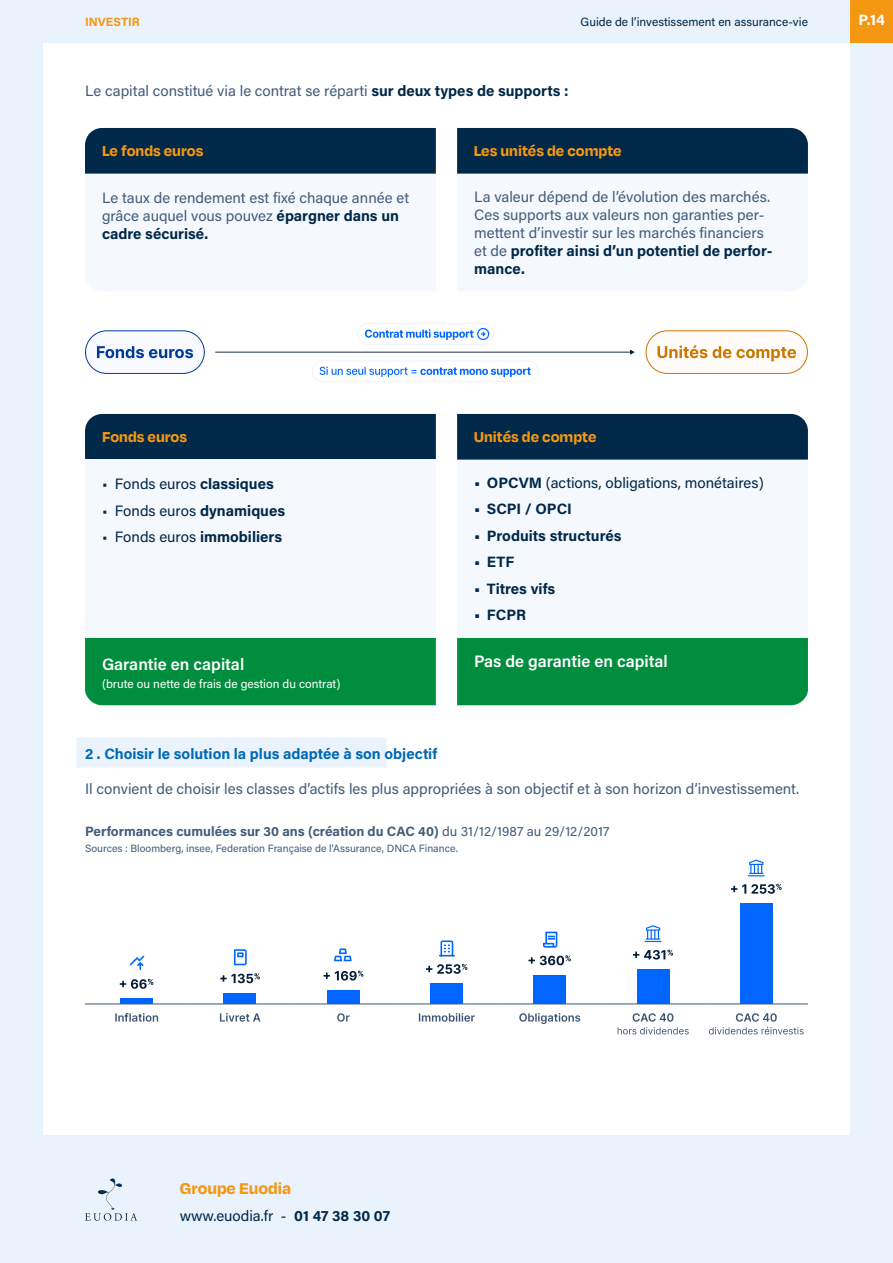
<style>
.page{position:relative;width:893px;height:1263px;background:#fff}
.page>*{position:absolute;margin:0;border:0;box-sizing:border-box;transform-origin:0 0}
.t1{font:700 18px "Degular";color:#f49712}
.t2{font:700 16.5px "Degular";color:#f49712}
.t3{font:600 16.5px "Acumin Pro";color:#fff}
.t4{font:15px/18px "Acumin Pro";color:#415c7a}
.t5{font:15px "Acumin Pro";color:#002848}
.t6{font:700 15px "Acumin Pro";color:#002848}
.t7{font:700 15px "Acumin Pro";color:#0069b4}
.t8{font:700 15px "Acumin Pro";color:#fff}
.t9{font:700 13.5px "Acumin Pro";color:#415c7a}
.t10{font:12px "Acumin Pro";color:#fff}
.t11{font:12px "Acumin Pro";color:#002848}
.t12{font:700 12px "Acumin Pro";color:#f49712}
.t13{font:10.5px "Acumin Pro";color:#415c7a}
.s1{font-weight:700;color:#002848}
.s2{font-weight:700}
.s3{font-weight:400}
</style>
<div class="page">
<div style="left:0;top:1135px;width:893px;height:128px;background:#eaf2fb"></div>
<div style="left:0;top:0;width:850px;height:43px;background:#eaf2fb"></div>
<svg style="left:85px;top:1178px;width:52px;height:43px"></svg>
<div style="left:850px;top:43px;width:43px;height:1092px;background:#eaf2fb"></div>
<div style="left:0;top:43px;width:43px;height:1092px;background:#eaf2fb"></div>
<div style="left:850px;top:0;width:43px;height:43px;background:#f49712"></div>
<div style="left:85px;top:128px;width:351px;height:46px;background:#002848"></div>
<div style="left:85px;top:414px;width:351px;height:45px;background:#002848"></div>
<div style="left:85px;top:638px;width:351px;height:67px;background:#008d3d"></div>
<div style="left:457px;top:128px;width:351px;height:46px;background:#002848"></div>
<div style="left:457px;top:414px;width:351px;height:46px;background:#002848"></div>
<div style="left:457px;top:638px;width:351px;height:67px;background:#008d3d"></div>
<svg style="left:457px;top:637px;width:351px;height:1px"></svg>
<div style="left:85px;top:331px;width:119px;height:42px;background:#f8faff;border-radius:21px"></div>
<svg style="left:97px;top:346px;width:96px;height:12px"></svg>
<div style="left:85px;top:330px;width:120px;height:44px;border:1px solid #003c97;border-radius:21px"></div>
<svg style="left:215px;top:349px;width:420px;height:6px"></svg>
<div style="left:646px;top:331px;width:161px;height:42px;background:#fffbf8;border-radius:21px"></div>
<svg style="left:657px;top:345px;width:139px;height:16px"></svg>
<div style="left:646px;top:330px;width:162px;height:44px;border:1px solid #c97800;border-radius:21px"></div>
<svg style="left:365px;top:328px;width:124px;height:12px"></svg>
<div style="left:357px;top:323px;width:137px;height:22px;border:1px solid #eef3ff;border-radius:10px"></div>
<svg style="left:320px;top:367px;width:211px;height:10px"></svg>
<div style="left:312px;top:360px;width:227px;height:22px;border:1px solid #eef3ff;border-radius:10px"></div>
<div style="left:77px;top:737px;width:309px;height:30px;background:#eaf2fb"></div>
<svg style="left:130px;top:955px;width:14px;height:15px"></svg>
<svg style="left:120px;top:979px;width:33px;height:10px"></svg>
<div style="left:121px;top:999px;width:32px;height:5px;background:#06f"></div>
<hr style="left:85px;top:1003px;width:103px;height:1px;background:#3c5673">
<svg style="left:115px;top:1013px;width:43px;height:9px"></svg>
<svg style="left:234px;top:949px;width:13px;height:16px"></svg>
<svg style="left:220px;top:973px;width:40px;height:10px"></svg>
<div style="left:224px;top:993px;width:32px;height:11px;background:#06f"></div>
<hr style="left:188px;top:1003px;width:104px;height:1px;background:#3c5673">
<svg style="left:220px;top:1013px;width:41px;height:9px"></svg>
<svg style="left:334px;top:948px;width:18px;height:13px"></svg>
<svg style="left:324px;top:970px;width:39px;height:10px"></svg>
<div style="left:327px;top:990px;width:32px;height:14px;background:#06f"></div>
<hr style="left:292px;top:1003px;width:103px;height:1px;background:#3c5673">
<svg style="left:337px;top:1013px;width:13px;height:9px"></svg>
<svg style="left:439px;top:940px;width:16px;height:17px"></svg>
<svg style="left:426px;top:964px;width:41px;height:10px"></svg>
<div style="left:430px;top:984px;width:32px;height:20px;background:#06f"></div>
<hr style="left:395px;top:1003px;width:103px;height:1px;background:#3c5673">
<svg style="left:419px;top:1013px;width:56px;height:9px"></svg>
<svg style="left:543px;top:932px;width:14px;height:16px"></svg>
<svg style="left:528px;top:955px;width:43px;height:10px"></svg>
<div style="left:534px;top:975px;width:32px;height:29px;background:#06f"></div>
<hr style="left:498px;top:1003px;width:103px;height:1px;background:#3c5673">
<svg style="left:519px;top:1013px;width:61px;height:11px"></svg>
<svg style="left:645px;top:925px;width:16px;height:17px"></svg>
<svg style="left:633px;top:949px;width:40px;height:10px"></svg>
<div style="left:637px;top:969px;width:32px;height:35px;background:#06f"></div>
<hr style="left:601px;top:1003px;width:104px;height:1px;background:#3c5673">
<svg style="left:618px;top:1013px;width:71px;height:21px"></svg>
<svg style="left:748px;top:859px;width:17px;height:17px"></svg>
<svg style="left:731px;top:884px;width:51px;height:10px"></svg>
<div style="left:740px;top:904px;width:32px;height:100px;background:#06f"></div>
<hr style="left:705px;top:1003px;width:103px;height:1px;background:#3c5673">
<svg style="left:709px;top:1013px;width:95px;height:21px"></svg>
<p class="t12" style="left:85px;top:13px;width:56px">INVESTIR</p>
<p class="t11" style="left:581px;top:13px;width:229px">Guide de l’investissement en assurance-vie</p>
<p class="t8" style="left:858px;top:9px;width:28px">P.14</p>
<p class="t4" style="left:85px;top:81px;width:485px">Le capital constitué via le contrat se réparti <span class="s1">sur deux types de supports :</span></p>
<p class="t2" style="left:102px;top:141px;width:103px">Le fonds euros</p>
<p class="t4" style="left:102px;top:188px;width:309px">Le taux de rendement est fixé chaque année et grâce auquel vous pouvez <span class="s1">épargner dans un cadre sécurisé.</span></p>
<p class="t2" style="left:102px;top:427px;width:87px">Fonds euros</p>
<p class="t5" style="left:102px;top:474px;width:173px">• Fonds euros <span class="s2">classiques</span></p>
<p class="t5" style="left:102px;top:500px;width:185px">• Fonds euros <span class="s2">dynamiques</span></p>
<p class="t5" style="left:102px;top:527px;width:182px">• Fonds euros <span class="s2">immobiliers</span></p>
<p class="t3" style="left:102px;top:652px;width:144px">Garantie en capital</p>
<p class="t10" style="left:102px;top:676px;width:240px">(brute ou nette de frais de gestion du contrat)</p>
<p class="t2" style="left:474px;top:141px;width:150px">Les unités de compte</p>
<p class="t4" style="left:474px;top:187px;width:300px">La valeur dépend de l’évolution des marchés.<br>Ces supports aux valeurs non garanties per&shy;mettent d’investir sur les marchés financiers et de <span class="s1">profiter ainsi d’un potentiel de perfor&shy;mance.</span></p>
<p class="t2" style="left:474px;top:427px;width:124px">Unités de compte</p>
<p class="t5" style="left:474px;top:472px;width:291px"><span class="s2">• OPCVM</span> (actions, obligations, monétaires)</p>
<p class="t6" style="left:474px;top:498px;width:99px">• SCPI / OPCI</p>
<p class="t6" style="left:474px;top:525px;width:149px">• Produits structurés</p>
<p class="t6" style="left:474px;top:551px;width:42px">• ETF</p>
<p class="t6" style="left:474px;top:578px;width:83px">• Titres vifs</p>
<p class="t6" style="left:474px;top:604px;width:53px">• FCPR</p>
<p class="t3" style="left:474px;top:650px;width:195px">Pas de garantie en capital</p>
<p class="t7" style="left:85px;top:743px;width:354px">2 . Choisir le solution la plus adaptée à son objectif</p>
<p class="t4" style="left:85px;top:779px;width:716px">Il convient de choisir les classes d’actifs les plus appropriées à son objectif et à son horizon d’investissement.</p>
<p class="t9" style="left:85px;top:821px;width:526px">Performances cumulées sur 30 ans (création du CAC 40) <span class="s3">du 31/12/1987 au 29/12/2017</span></p>
<p class="t13" style="left:85px;top:841px;width:374px">Sources : Bloomberg, insee, Federation Française de l'Assurance, DNCA Finance.</p>
<p class="t1" style="left:180px;top:1177px;width:113px">Groupe Euodia</p>
<p class="t5" style="left:180px;top:1205px;width:212px">www.euodia.fr - <span class="s2">01 47 38 30 07</span></p>
</div>
